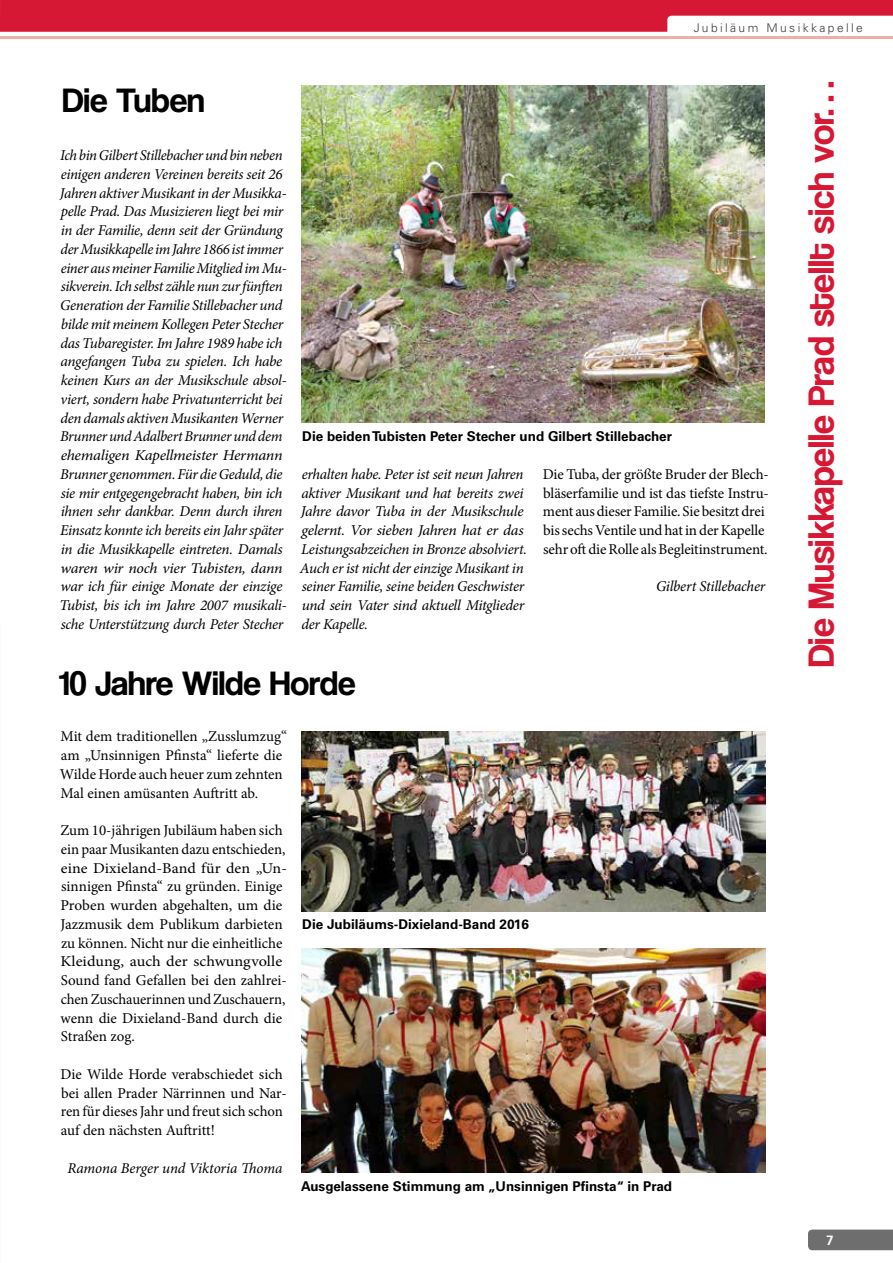
<style>
.page{position:relative;width:893px;height:1263px;background:#fff}
.page>*{position:absolute;margin:0;border:0;box-sizing:border-box;transform-origin:0 0}
.t1{font:37.95px "Coolvetica Rg";color:#d71835}
.t2{font:35.25px "Coolvetica Rg";color:#000}
.t3{font:italic 15px/18.8px "Minion Pro";letter-spacing:-.02em;color:#000}
.t4{font:15px/18.8px "Minion Pro";letter-spacing:-.005em;color:#000}
.t5{font:700 13.5px "Univers";color:#000}
.t6{font:700 13.5px "Frutiger";color:#fff}
.t7{font:300 12px "Univers";letter-spacing:.2em;color:#3a3a39}
</style>
<div class="page">
<div style="left:808px;top:1229px;width:85px;height:21px;background:#6e6e6e"></div>
<hr style="left:0;top:36px;width:893px;height:3px;background:#f0afa6">
<svg style="left:0;top:0;width:893px;height:32px;background:#dc3650"></svg>
<img style="left:301px;top:85px;width:464px;height:338px">
<img style="left:301px;top:732px;width:464px;height:179px">
<img style="left:301px;top:949px;width:464px;height:224px">
<p class="t7" style="left:694px;top:20px;width:171px">Jubiläum Musikkapelle</p>
<h2 class="t2" style="left:62px;top:80px;width:144px">Die Tuben</h2>
<p class="t3" style="left:60px;top:146px;width:229px">Ich bin Gilbert Stillebacher und bin neben einigen anderen Vereinen bereits seit 26<br>Jahren aktiver Musikant in der Musikka&shy;pelle Prad. Das Musizieren liegt bei mir in der Familie, denn seit der Gründung der Musikkapelle im Jahre 1866 ist immer einer aus meiner Familie Mitglied im Mu&shy;sikverein. Ich selbst zähle nun zur fünften Generation der Familie Stillebacher und bilde mit meinem Kollegen Peter Stecher das Tubaregister. Im Jahre 1989 habe ich angefangen Tuba zu spielen. Ich habe keinen Kurs an der Musikschule absol&shy;viert, sondern habe Privatunterricht bei den damals aktiven Musikanten Werner Brunner und Adalbert Brunner und dem ehemaligen Kapellmeister Hermann Brunner genommen. Für die Geduld, die sie mir entgegengebracht haben, bin ich ihnen sehr dankbar. Denn durch ihren Einsatz konnte ich bereits ein Jahr später in die Musikkapelle eintreten. Damals waren wir noch vier Tubisten, dann war ich für einige Monate der einzige Tubist, bis ich im Jahre 2007 musikali&shy;sche Unterstützung durch Peter Stecher</p>
<p class="t5" style="left:302px;top:429px;width:371px">Die beiden Tubisten Peter Stecher und Gilbert Stillebacher</p>
<p class="t3" style="left:300px;top:465px;width:229px">erhalten habe. Peter ist seit neun Jahren aktiver Musikant und hat bereits zwei Jahre davor Tuba in der Musikschule gelernt. Vor sieben Jahren hat er das Leistungsabzeichen in Bronze absolviert.<br>Auch er ist nicht der einzige Musikant in seiner Familie, seine beiden Geschwister und sein Vater sind aktuell Mitglieder der Kapelle.</p>
<p class="t4" style="left:543px;top:465px;width:228px">Die Tuba, der größte Bruder der Blech&shy;bläserfamilie und ist das tiefste Instru&shy;ment aus dieser Familie. Sie besitzt drei bis sechs Ventile und hat in der Kapelle sehr oft die Rolle als Begleitinstrument.</p>
<p class="t3" style="left:656px;top:577px;width:111px">Gilbert Stillebacher</p>
<h1 class="t1" style="left:799px;top:667px;width:587px;rotate:-90deg">Die Musikkapelle Prad stellt sich vor…</h1>
<h2 class="t2" style="left:59px;top:662px;width:298px">10 Jahre Wilde Horde</h2>
<p class="t4" style="left:60px;top:727px;width:229px">Mit dem traditionellen „Zusslumzug“ am „Unsinnigen Pfinsta“ lieferte die Wilde Horde auch heuer zum zehnten Mal einen amüsanten Auftritt ab.</p>
<p class="t4" style="left:60px;top:821px;width:228px">Zum 10-jährigen Jubiläum haben sich ein paar Musikanten dazu entschieden, eine Dixieland-Band für den „Un&shy;sinnigen Pfinsta“ zu gründen. Einige Proben wurden abgehalten, um die Jazzmusik dem Publikum darbieten zu können. Nicht nur die einheitliche Kleidung, auch der schwungvolle Sound fand Gefallen bei den zahlrei&shy;chen Zuschauerinnen und Zuschauern, wenn die Dixieland-Band durch die Straßen zog.</p>
<p class="t4" style="left:61px;top:1065px;width:228px">Die Wilde Horde verabschiedet sich bei allen Prader Närrinnen und Nar&shy;ren für dieses Jahr und freut sich schon auf den nächsten Auftritt!</p>
<p class="t3" style="left:68px;top:1158px;width:216px">Ramona Berger und Viktoria Thoma</p>
<p class="t5" style="left:302px;top:916px;width:228px">Die Jubiläums-Dixieland-Band 2016</p>
<p class="t5" style="left:301px;top:1179px;width:372px">Ausgelassene Stimmung am „Unsinnigen Pfinsta“ in Prad</p>
<p class="t6" style="left:826px;top:1232px;width:9px">7</p>
</div>
